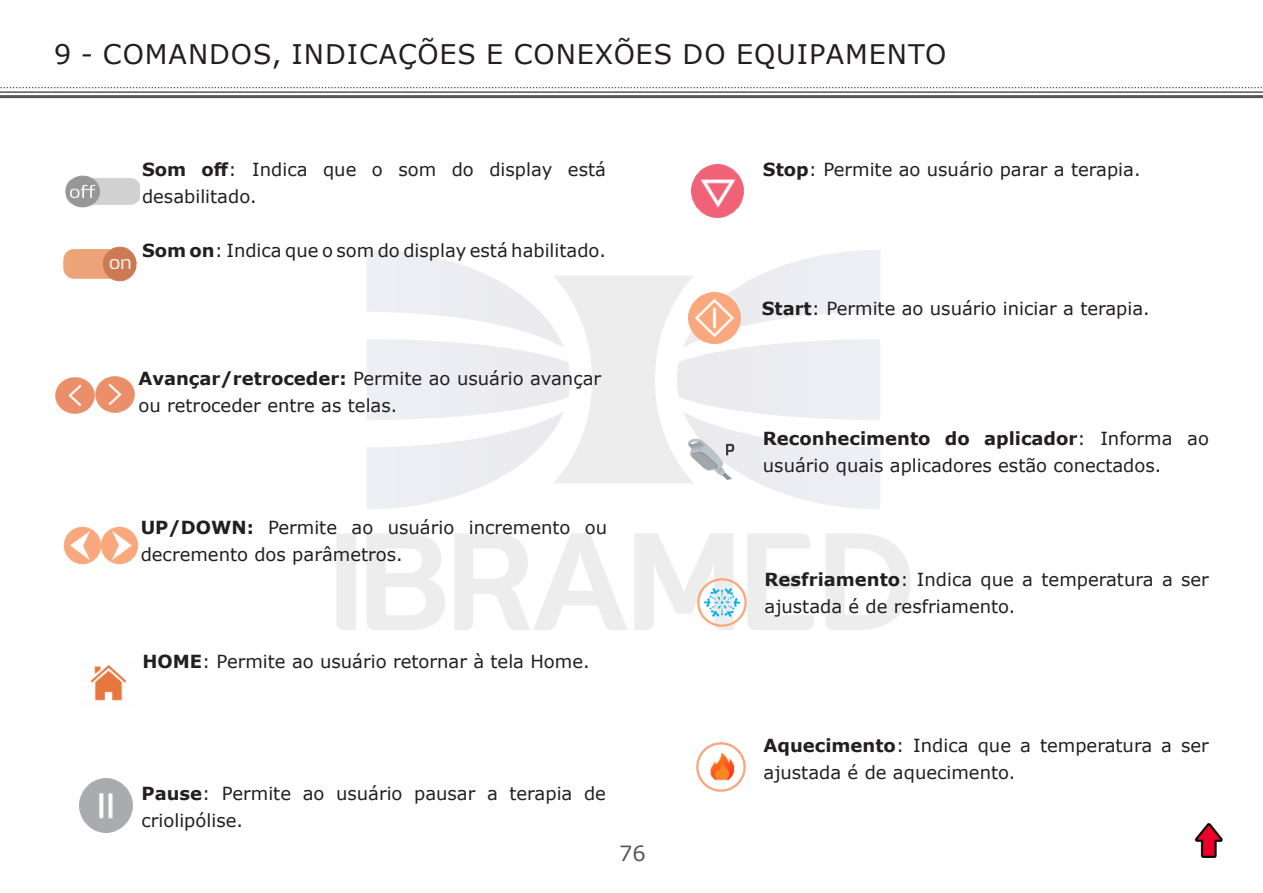
<style>
.page{position:relative;width:1263px;height:893px;background:#fff}
.page>*{position:absolute;margin:0;border:0;box-sizing:border-box;transform-origin:0 0}
.TITULO_1{font:27px "Verdana";letter-spacing:.035em;color:#231f20}
.t1{font:21px "Verdana";color:#57585a}
.Texto{font:18px/27px "Verdana";color:#231f20}
.s1{font-weight:700}
</style>
<div class="page">
<svg style="left:0;top:87px;width:1262px;height:1px"></svg>
<hr style="left:0;top:91px;width:1263px;height:2px;background:#57585a">
<hr style="left:0;top:95px;width:1263px;height:3px;background:#57585a">
<img style="left:1194px;top:823px;width:29px;height:35px">
<img style="left:90px;top:665px;width:37px;height:36px">
<img style="left:79px;top:779px;width:53px;height:53px">
<img style="left:683px;top:437px;width:59px;height:47px">
<img style="left:698px;top:578px;width:48px;height:49px">
<img style="left:697px;top:742px;width:48px;height:49px">
<img style="left:64px;top:247px;width:73px;height:35px">
<img style="left:65px;top:175px;width:74px;height:33px">
<img style="left:56px;top:377px;width:38px;height:36px">
<img style="left:63px;top:527px;width:75px;height:38px">
<img style="left:691px;top:165px;width:53px;height:52px">
<img style="left:96px;top:376px;width:38px;height:36px">
<img style="left:688px;top:292px;width:52px;height:52px">
<p class="TITULO_1" style="left:54px;top:36px;width:894px">9 - COMANDOS, INDICAÇÕES E CONEXÕES DO EQUIPAMENTO</p>
<p class="Texto" style="left:142px;top:156px;width:465px"><span class="s1">Som off</span>: Indica que o som do display está</p>
<p class="Texto" style="left:763px;top:156px;width:379px"><span class="s1">Stop</span>: Permite ao usuário parar a terapia.</p>
<p class="Texto" style="left:142px;top:183px;width:116px">desabilitado.</p>
<p class="Texto" style="left:142px;top:237px;width:465px"><span class="s1">Som on</span>: Indica que o som do display está habilitado.</p>
<p class="Texto" style="left:138px;top:365px;width:464px"><span class="s1">Avançar/retroceder:</span> Permite ao usuário avançar ou retroceder entre as telas.</p>
<p class="Texto" style="left:141px;top:514px;width:468px"><span class="s1">UP/DOWN:</span> Permite ao usuário incremento ou decremento dos parâmetros.</p>
<p class="Texto" style="left:142px;top:648px;width:449px"><span class="s1">HOME</span>: Permite ao usuário retornar à tela Home.</p>
<p class="Texto" style="left:142px;top:780px;width:466px"><span class="s1">Pause</span>: Permite ao usuário pausar a terapia de criolipólise.</p>
<p class="t1" style="left:619px;top:839px;width:28px">76</p>
<p class="Texto" style="left:762px;top:294px;width:390px"><span class="s1">Start</span>: Permite ao usuário iniciar a terapia.</p>
<p class="Texto" style="left:763px;top:425px;width:448px"><span class="s1">Reconhecimento do aplicador</span>: Informa ao usuário quais aplicadores estão conectados.</p>
<p class="Texto" style="left:764px;top:566px;width:446px"><span class="s1">Resfriamento</span>: Indica que a temperatura a ser ajustada é de resfriamento.</p>
<p class="Texto" style="left:763px;top:731px;width:447px"><span class="s1">Aquecimento</span>: Indica que a temperatura a ser ajustada é de aquecimento.</p>
</div>
